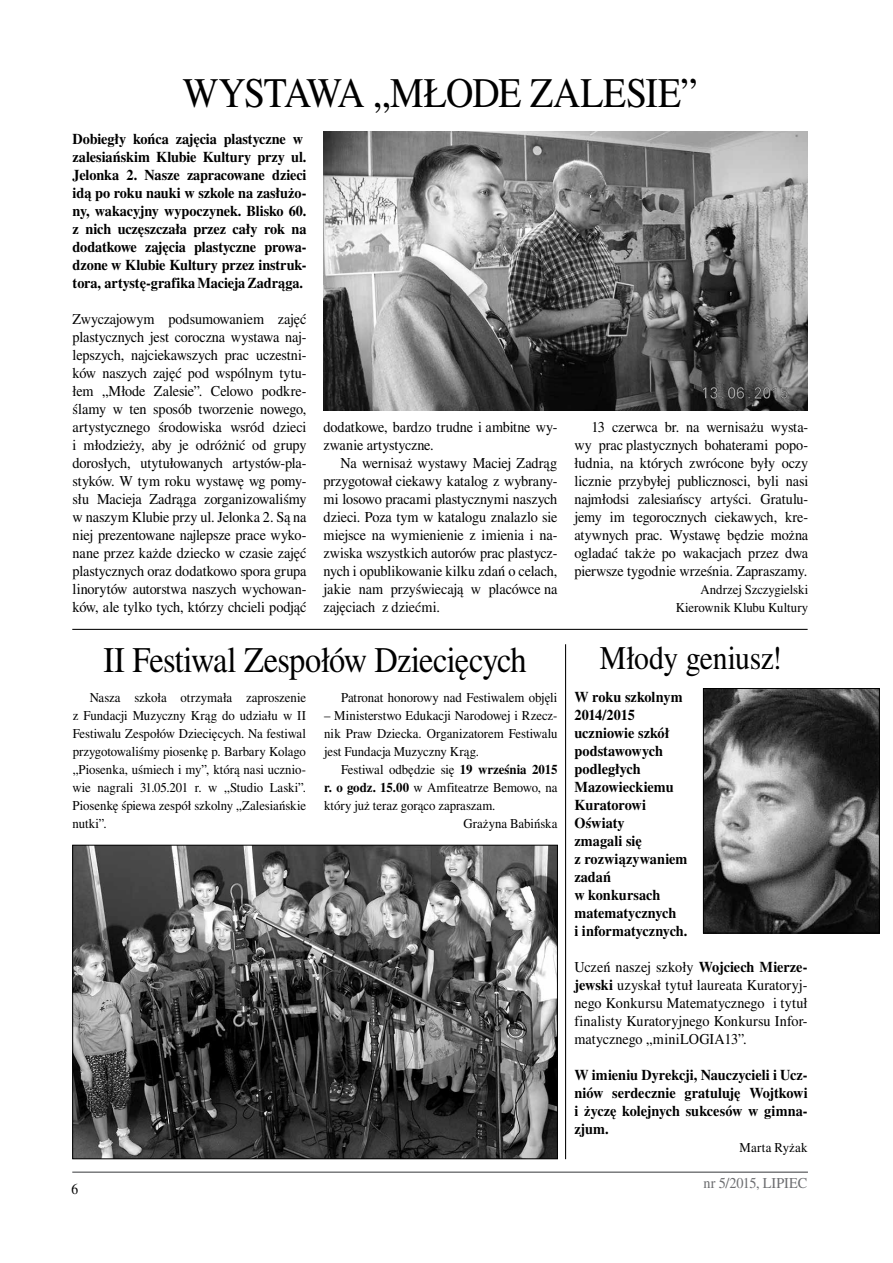
<style>
.page{position:relative;width:893px;height:1263px;background:#fff}
.page>*{position:absolute;margin:0;border:0;box-sizing:border-box;transform-origin:0 0}
.t1{font:42px "Times CE Medium";letter-spacing:-.025em;color:#000;scale:.9 1}
.t2{font:36px "Times CE Medium";letter-spacing:-.025em;color:#000;scale:.9 1}
.t3{font:33px "Times CE Medium";letter-spacing:-.015em;color:#000;scale:.9 1}
.t4{font:15px/18px "Times CE Medium";letter-spacing:-.01em;color:#000;text-align:justify;scale:.95 1}
.t5{font:15px/18px "Times CE Bold";letter-spacing:-.005em;color:#000;scale:.95 1}
.t6{font:15px "Times CE Medium";letter-spacing:-.005em;color:#6d6e71;scale:.95 1}
.t7{font:15px "Times CE Medium";letter-spacing:-.01em;color:#000;scale:.9 1}
.t8{font:13.5px/18px "Times CE Medium";letter-spacing:-.005em;color:#000;text-align:justify;scale:.95 1}
.t9{font:13.5px "Times CE Medium";letter-spacing:.015em;color:#000;scale:.95 1}
.s1{font-family:"Times CE Bold"}
</style>
<div class="page">
<hr style="left:72px;top:1171px;width:736px;height:2px;background:#58595b">
<img style="left:324px;top:132px;width:484px;height:278px">
<img style="left:74px;top:847px;width:482px;height:310px">
<div style="left:72px;top:845px;width:486px;height:314px;border:1px solid #000"></div>
<img style="left:705px;top:690px;width:173px;height:241px">
<div style="left:703px;top:688px;width:177px;height:245px;border:1px solid #000"></div>
<hr style="left:72px;top:629px;width:736px;height:1px;background:#000">
<hr style="left:565px;top:644px;width:1px;height:515px;background:#000">
<h1 class="t1" style="left:183px;top:68px;width:573px">WYSTAWA „MŁODE ZALESIE”</h1>
<p class="t5" style="left:73px;top:130px;width:248px">Dobiegły końca zajęcia plastyczne w zalesiańskim Klubie Kultury przy ul.<br>Jelonka 2. Nasze zapracowane dzieci idą po roku nauki w szkole na zasłużo&shy;ny, wakacyjny wypoczynek. Blisko 60. z nich uczęszczała przez cały rok na dodatkowe zajęcia plastyczne prowa&shy;dzone w Klubie Kultury przez instruk&shy;tora, artystę-grafika Macieja Zadrąga.</p>
<p class="t4" style="left:73px;top:310px;width:248px">Zwyczajowym podsumowaniem zajęć plastycznych jest coroczna wystawa naj&shy;lepszych, najciekawszych prac uczestni&shy;ków naszych zajęć pod wspólnym tytu&shy;łem „Młode Zalesie”. Celowo podkre&shy;ślamy w ten sposób tworzenie nowego, artystycznego środowiska wsród dzieci i młodzieży, aby je odróżnić od grupy dorosłych, utytułowanych artystów-pla&shy;styków. W tym roku wystawę wg pomy&shy;słu Macieja Zadrąga zorganizowaliśmy w naszym Klubie przy ul. Jelonka 2. Są na niej prezentowane najlepsze prace wyko&shy;nane przez każde dziecko w czasie zajęć plastycznych oraz dodatkowo spora grupa linorytów autorstwa naszych wychowan&shy;ków, ale tylko tych, którzy chcieli podjąć</p>
<p class="t4" style="left:324px;top:418px;width:248px">dodatkowe, bardzo trudne i ambitne wy&shy;zwanie artystyczne.</p>
<p class="t4" style="left:324px;top:454px;width:248px;text-indent:17px">Na wernisaż wystawy Maciej Zadrąg przygotował ciekawy katalog z wybrany&shy;mi losowo pracami plastycznymi naszych dzieci. Poza tym w katalogu znalazlo sie miejsce na wymienienie z imienia i na&shy;zwiska wszystkich autorów prac plastycz&shy;nych i opublikowanie kilku zdań o celach, jakie nam przyświecają w placówce na zajęciach z dziećmi.</p>
<h2 class="t2" style="left:103px;top:638px;width:472px">II Festiwal Zespołów Dziecięcych</h2>
<p class="t8" style="left:73px;top:688px;width:247px;text-indent:17px">Nasza szkoła otrzymała zaproszenie z Fundacji Muzyczny Krąg do udziału w II Festiwalu Zespołów Dziecięcych. Na festiwal przygotowaliśmy piosenkę p. Barbary Kolago „Piosenka, uśmiech i my”, którą nasi ucznio&shy;wie nagrali 31.05.201 r. w „Studio Laski”.<br>Piosenkę śpiewa zespół szkolny „Zalesiańskie nutki”.</p>
<p class="t8" style="left:341px;top:688px;width:229px">Patronat honorowy nad Festiwalem objęli</p>
<p class="t8" style="left:324px;top:706px;width:247px">– Ministerstwo Edukacji Narodowej i Rzecz&shy;nik Praw Dziecka. Organizatorem Festiwalu jest Fundacja Muzyczny Krąg.</p>
<p class="t8" style="left:341px;top:760px;width:229px">Festiwal odbędzie się <span class="s1">19 września 2015</span></p>
<p class="t8" style="left:324px;top:778px;width:247px"><span class="s1">r. o godz. 15.00</span> w Amfiteatrze Bemowo, na</p>
<p class="t8" style="left:324px;top:796px;width:182px">który już teraz gorąco zapraszam.</p>
<p class="t8" style="left:463px;top:814px;width:100px">Grażyna Babińska</p>
<p class="t7" style="left:72px;top:1180px;width:9px">6</p>
<p class="t4" style="left:574px;top:418px;width:248px;text-indent:17px">13 czerwca br. na wernisażu wysta&shy;wy prac plastycznych bohaterami popo&shy;łudnia, na których zwrócone były oczy licznie przybyłej publicznosci, byli nasi najmłodsi zalesiańscy artyści. Gratulu&shy;jemy im tegorocznych ciekawych, kre&shy;atywnych prac. Wystawę będzie można ogladać także po wakacjach przez dwa pierwsze tygodnie września. Zapraszamy.</p>
<p class="t8" style="left:676px;top:580px;width:141px;text-align:right">Andrzej Szczygielski<br>Kierownik Klubu Kultury</p>
<h3 class="t3" style="left:600px;top:639px;width:204px">Młody geniusz!</h3>
<p class="t5" style="left:574px;top:688px;width:121px">W roku szkolnym<br>2014/2015 uczniowie szkół podstawowych podległych<br>Mazowieckiemu<br>Kuratorowi<br>Oświaty<br>zmagali się<br>z rozwiązywaniem zadań<br>w konkursach matematycznych<br>i informatycznych.</p>
<p class="t4" style="left:574px;top:958px;width:247px">Uczeń naszej szkoły <span class="s1">Wojciech Mierze&shy;jewski</span> uzyskał tytuł laureata Kuratoryj&shy;nego Konkursu Matematycznego i tytuł finalisty Kuratoryjnego Konkursu Infor&shy;matycznego „miniLOGIA13”.</p>
<p class="t5" style="left:574px;top:1066px;width:247px;text-align:justify">W imieniu Dyrekcji, Nauczycieli i Ucz&shy;niów serdecznie gratuluję Wojtkowi i życzę kolejnych sukcesów w gimna&shy;zjum.</p>
<p class="t9" style="left:740px;top:1140px;width:73px">Marta Ryżak</p>
<p class="t6" style="left:703px;top:1174px;width:111px">nr 5/2015, LIPIEC</p>
</div>
